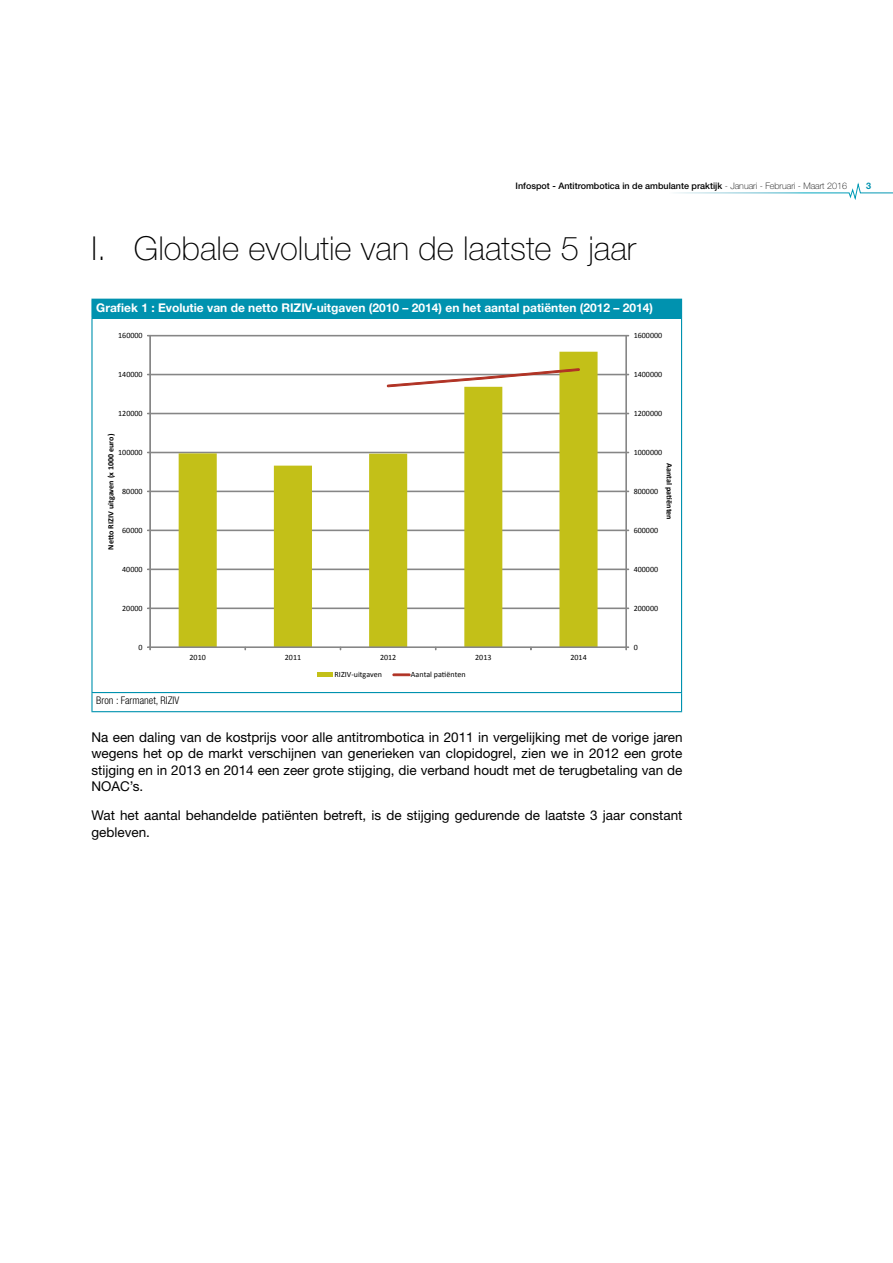
<style>
.page{position:relative;width:893px;height:1263px;background:#fff}
.page>*{position:absolute;margin:0;border:0;box-sizing:border-box;transform-origin:0 0}
.t1{font:100 33px "Helvetica Neue LT Std";color:#000}
.t2{font:13.5px/16.5px "Helvetica Neue LT Std";color:#000;text-align:justify}
.t3{font:700 12px "Helvetica Neue LT Std";color:#fff}
.t4{font:300 condensed 10.5px "Helvetica Neue LT Std";color:#000}
.t5{font:500 9px "Helvetica Neue LT Std";color:#000}
.t6{font:700 9px "Helvetica Neue LT Std";color:#0092af}
.t7{font:8.1px "Calibri";color:#010101}
.t8{font:700 7.95px "Calibri";color:#010101}
.s1{font-weight:100}
</style>
<div class="page">
<svg style="left:674px;top:183px;width:219px;height:17px"></svg>
<div style="left:92px;top:299px;width:590px;height:19px;background:#0092af"></div>
<hr style="left:91px;top:318px;width:591px;height:1px;background:#0092af">
<hr style="left:91px;top:692px;width:591px;height:1px;background:#0092af">
<hr style="left:91px;top:299px;width:591px;height:1px;background:#0092af">
<svg style="left:91px;top:300px;width:1px;height:18px"></svg>
<hr style="left:91px;top:319px;width:2px;height:373px;background:#0092af">
<hr style="left:681px;top:319px;width:1px;height:373px;background:#0092af">
<svg style="left:91px;top:693px;width:2px;height:18px"></svg>
<svg style="left:681px;top:693px;width:1px;height:18px"></svg>
<hr style="left:91px;top:711px;width:591px;height:1px;background:#0092af">
<div style="left:150px;top:335px;width:476px;height:1px;border:1px solid #868686"></div>
<div style="left:150px;top:374px;width:476px;height:1px;border:1px solid #868686"></div>
<div style="left:150px;top:413px;width:476px;height:1px;border:1px solid #868686"></div>
<div style="left:150px;top:452px;width:476px;height:1px;border:1px solid #868686"></div>
<div style="left:150px;top:491px;width:476px;height:1px;border:1px solid #868686"></div>
<div style="left:150px;top:530px;width:476px;height:1px;border:1px solid #868686"></div>
<div style="left:150px;top:569px;width:476px;height:1px;border:1px solid #868686"></div>
<div style="left:150px;top:608px;width:476px;height:1px;border:1px solid #868686"></div>
<svg style="left:179px;top:352px;width:419px;height:295px"></svg>
<div style="left:626px;top:336px;width:1px;height:311px;border:1px solid #868686"></div>
<div style="left:150px;top:336px;width:1px;height:311px;border:1px solid #868686"></div>
<div style="left:150px;top:647px;width:476px;height:1px;border:1px solid #868686"></div>
<svg style="left:387px;top:368px;width:192px;height:19px"></svg>
<div style="left:317px;top:672px;width:16px;height:5px;background:#c3c018"></div>
<svg style="left:393px;top:674px;width:17px;height:2px"></svg>
<p class="t5" style="left:516px;top:181px;width:333px">Infospot - Antitrombotica in de ambulante praktijk <span class="s1">- Januari - Februari - Maart 2016</span></p>
<p class="t6" style="left:866px;top:180px;width:7px">3</p>
<h1 class="t1" style="left:91px;top:230px;width:546px">I. Globale evolutie van de laatste 5 jaar</h1>
<p class="t3" style="left:96px;top:300px;width:558px">Grafiek 1 : Evolutie van de netto RIZIV-uitgaven (2010 – 2014) en het aantal patiënten (2012 – 2014)</p>
<p class="t7" style="left:118px;top:330px;width:26px">160000</p>
<p class="t7" style="left:634px;top:330px;width:30px">1600000</p>
<p class="t7" style="left:118px;top:369px;width:26px">140000</p>
<p class="t7" style="left:634px;top:369px;width:30px">1400000</p>
<p class="t7" style="left:118px;top:408px;width:26px">120000</p>
<p class="t7" style="left:634px;top:408px;width:30px">1200000</p>
<p class="t8" style="left:106px;top:550px;width:117px;rotate:-90deg">Netto RIZIV uitgaven (x 1000 euro)</p>
<p class="t7" style="left:118px;top:447px;width:26px">100000</p>
<p class="t7" style="left:122px;top:486px;width:22px">80000</p>
<p class="t7" style="left:122px;top:525px;width:22px">60000</p>
<p class="t7" style="left:634px;top:447px;width:30px">1000000</p>
<p class="t8" style="left:675px;top:463px;width:58px;rotate:90deg">Aantal patiënten</p>
<p class="t7" style="left:634px;top:486px;width:26px">800000</p>
<p class="t7" style="left:634px;top:525px;width:26px">600000</p>
<p class="t7" style="left:122px;top:564px;width:22px">40000</p>
<p class="t7" style="left:634px;top:564px;width:26px">400000</p>
<p class="t7" style="left:122px;top:603px;width:22px">20000</p>
<p class="t7" style="left:634px;top:603px;width:26px">200000</p>
<p class="t7" style="left:139px;top:642px;width:6px">0</p>
<p class="t7" style="left:634px;top:642px;width:6px">0</p>
<p class="t7" style="left:190px;top:652px;width:18px">2010</p>
<p class="t7" style="left:285px;top:652px;width:18px">2011</p>
<p class="t7" style="left:380px;top:652px;width:18px">2012</p>
<p class="t7" style="left:475px;top:652px;width:18px">2013</p>
<p class="t7" style="left:570px;top:652px;width:18px">2014</p>
<p class="t7" style="left:335px;top:669px;width:49px">RIZIV-uitgaven</p>
<p class="t7" style="left:411px;top:669px;width:56px">Aantal patiënten</p>
<p class="t4" style="left:96px;top:694px;width:85px">Bron : Farmanet, RIZIV</p>
<p class="t2" style="left:91px;top:728px;width:593px">Na een daling van de kostprijs voor alle antitrombotica in 2011 in vergelijking met de vorige jaren wegens het op de markt verschijnen van generieken van clopidogrel, zien we in 2012 een grote stijging en in 2013 en 2014 een zeer grote stijging, die verband houdt met de terugbetaling van de NOAC’s.</p>
<p class="t2" style="left:91px;top:807px;width:592px">Wat het aantal behandelde patiënten betreft, is de stijging gedurende de laatste 3 jaar constant gebleven.</p>
</div>
